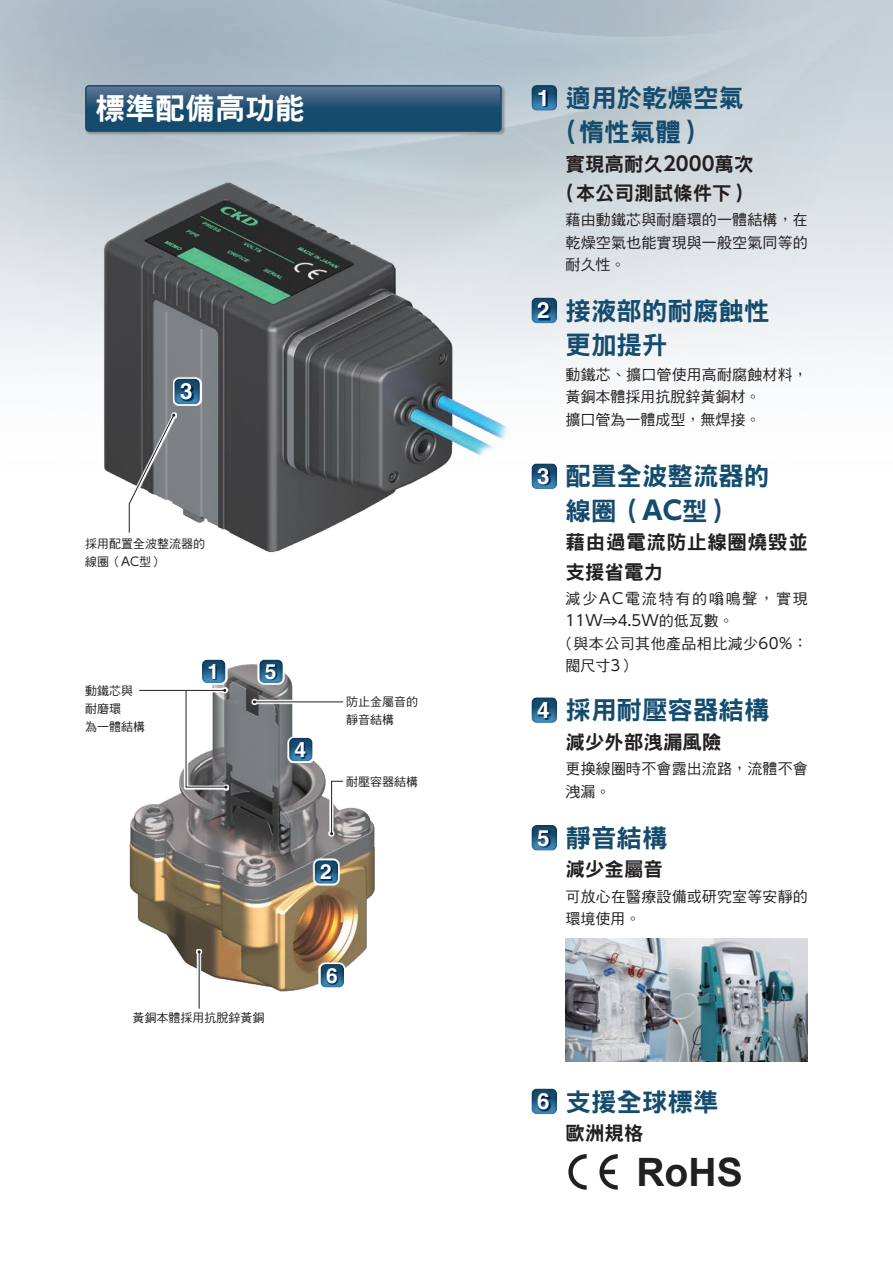
<style>
.page{position:relative;width:893px;height:1263px;background:#fff}
.page>*{position:absolute;margin:0;border:0;box-sizing:border-box;transform-origin:0 0}
.t1{font:700 39px "Arial";color:#231f20}
.t2{font:30px "DF Hei Std W9";color:#fff}
.t3{font:25.5px/34.5px "DF Hei Std W9";color:#154c6e}
.t4{font:25.5px/34.5px "DF Hei Std W9";color:#154c6e}
.t5{font:700 22.5px "Helvetica LT Std";color:#fff}
.t6{font:700 21px "Helvetica LT Std";color:#fff}
.t7{font:19.5px/29.2px "DF Hei Std W9";color:#231f20;text-align:center}
.t8{font:19.5px/29.2px "DF Hei Std W9";letter-spacing:.04em;color:#231f20}
.t9{font:15px/22.5px "DF Hei Std W5";letter-spacing:.01em;color:#231f20}
.t10{font:15px/22.5px "DF Hei Std W5";letter-spacing:.01em;color:#231f20;text-align:justify}
.t11{font:15px/22.5px "DF Hei Std W5";letter-spacing:.03em;color:#231f20}
.t12{font:15px "DF Hei Std W5";letter-spacing:.12em;color:#231f20}
.t13{font:15px "UD Shin Go Pro";color:#231f20}
.t14{font:12px/18px "DF Hei Std W5";color:#231f20}
.s1{font-family:"UD Shin Go Pro"}
.s2{font-family:"Helvetica LT Std";font-weight:700;font-size:22.5px;color:#fff}
.s3{font-style:inherit}
.s4{font-family:"UD Shin Go Pro De";font-weight:700}
.s5{font-family:"UD Shin Go Pro";font-weight:700}
.s6{font-family:"DF Hei Std W5"}
</style>
<div class="page">
<img style="left:71px;top:162px;width:442px;height:830px">
<div style="left:518px;top:686px;width:58px;height:40px;background:#0e4168;opacity:.8"></div>
<div style="left:518px;top:286px;width:58px;height:40px;background:#0e4168;opacity:.8"></div>
<div style="left:518px;top:1077px;width:58px;height:40px;background:#0e4168;opacity:.8"></div>
<div style="left:518px;top:813px;width:58px;height:41px;background:#0e4168;opacity:.8"></div>
<img style="left:566px;top:938px;width:242px;height:123px">
<div style="left:518px;top:73px;width:58px;height:41px;background:#0e4168;opacity:.8"></div>
<div style="left:518px;top:452px;width:58px;height:40px;background:#0e4168;opacity:.8"></div>
<div style="left:86px;top:85px;width:420px;height:51px;background:#231f20;opacity:.3"></div>
<svg style="left:88px;top:88px;width:411px;height:41px;background:#275577"></svg>
<div style="left:85px;top:85px;width:417px;height:47px;border:2px solid #154c6e;border-radius:4px"></div>
<div style="left:84px;top:683px;width:62px;height:51px;background:#fff"></div>
<div style="left:84px;top:536px;width:122px;height:33px;background:#fff"></div>
<div style="left:345px;top:774px;width:74px;height:15px;background:#fff"></div>
<div style="left:345px;top:694px;width:74px;height:32px;background:#fff"></div>
<svg style="left:328px;top:779px;width:17px;height:58px"></svg>
<svg style="left:330px;top:780px;width:14px;height:55px"></svg>
<svg style="left:251px;top:699px;width:94px;height:6px"></svg>
<hr style="left:254px;top:701px;width:89px;height:1px;background:#231f20">
<svg style="left:196px;top:949px;width:6px;height:60px"></svg>
<hr style="left:199px;top:952px;width:1px;height:57px;background:#231f20">
<svg style="left:127px;top:412px;width:50px;height:122px"></svg>
<svg style="left:129px;top:414px;width:46px;height:119px"></svg>
<div style="left:161px;top:367px;width:58px;height:40px;background:#0e4168;opacity:.8"></div>
<div style="left:189px;top:648px;width:55px;height:39px;background:#0e4168;opacity:.8"></div>
<div style="left:302px;top:849px;width:55px;height:39px;background:#0e4168;opacity:.8"></div>
<div style="left:307px;top:953px;width:56px;height:38px;background:#0e4168;opacity:.8"></div>
<div style="left:276px;top:726px;width:55px;height:39px;background:#0e4168;opacity:.8"></div>
<div style="left:246px;top:648px;width:55px;height:39px;background:#0e4168;opacity:.8"></div>
<svg style="left:568px;top:1154px;width:19px;height:36px"></svg>
<svg style="left:599px;top:1154px;width:19px;height:36px"></svg>
<div style="left:138px;top:687px;width:91px;height:103px;background:#fff"></div>
<hr style="left:139px;top:690px;width:86px;height:1px;background:#231f20">
<svg style="left:185px;top:689px;width:42px;height:100px"></svg>
<h2 class="t2" style="left:95px;top:92px;width:211px">標準配備高功能</h2>
<h3 class="t5" style="left:180px;top:378px;width:14px">3</h3>
<p class="t14" style="left:85px;top:535px;width:121px">採用配置全波整流器的線圈（<span class="s1">AC</span>型）</p>
<p class="t14" style="left:85px;top:681px;width:61px">動鐵芯與耐磨環<br>為一體結構</p>
<h3 class="t6" style="left:207px;top:659px;width:13px">1</h3>
<h3 class="t6" style="left:265px;top:659px;width:13px">5</h3>
<h3 class="t6" style="left:295px;top:737px;width:13px">4</h3>
<p class="t14" style="left:346px;top:692px;width:74px">防止金屬音的靜音結構</p>
<p class="t14" style="left:346px;top:772px;width:74px">耐壓容器結構</p>
<h3 class="t6" style="left:320px;top:859px;width:13px">2</h3>
<p class="t14" style="left:133px;top:1009px;width:134px">黃銅本體採用抗脫鋅黃銅</p>
<h3 class="t6" style="left:326px;top:963px;width:13px">6</h3>
<h3 class="t4" style="left:555px;top:80px;width:190px;text-indent:-18px"><span class="s2">1</span> 適用於乾燥空氣<span class="s3">（</span>惰性氣體<span class="s3">）</span></h3>
<h3 class="t7" style="left:558px;top:149px;width:197px"><span class="s3">實現高耐久</span><span class="s4">2000</span><span class="s3">萬次</span>（本公司測試條件下）</h3>
<p class="t10" style="left:566px;top:209px;width:244px">藉由動鐵芯與耐磨環的一體結構，在乾燥空氣也能實現與一般空氣同等的耐久性。</p>
<h3 class="t3" style="left:565px;top:293px;width:205px;text-indent:-28px"><span class="s2">2</span> 接液部的耐腐蝕性更加提升</h3>
<p class="t9" style="left:566px;top:363px;width:244px">動鐵芯、擴口管使用高耐腐蝕材料，黃銅本體採用抗脫鋅黃銅材。<br>擴口管為一體成型，無焊接。</p>
<h3 class="t3" style="left:537px;top:459px;width:234px;text-align:center"><span class="s2">3</span> 配置全波整流器的線圈（<span class="s5">AC</span>型）</h3>
<h3 class="t8" style="left:566px;top:527px;width:244px">藉由過電流防止線圈燒毀並支援省電力</h3>
<p class="t12" style="left:566px;top:590px;width:244px">減少<span class="s1">AC</span>電流特有的嗡鳴聲，實現</p>
<p class="t13" style="left:566px;top:609px;width:170px">11W⇒4.5W<span class="s6">的低瓦數。</span></p>
<p class="t11" style="left:566px;top:632px;width:244px;text-indent:-6px">（與本公司其他產品相比減少<span class="s1">60%</span>：閥尺寸<span class="s1">3</span>）</p>
<h3 class="t3" style="left:537px;top:692px;width:234px"><span class="s2">4</span> 採用耐壓容器結構</h3>
<h3 class="t7" style="left:566px;top:727px;width:157px">減少外部洩漏風險</h3>
<p class="t9" style="left:566px;top:757px;width:244px">更換線圈時不會露出流路，流體不會洩漏。</p>
<h3 class="t3" style="left:537px;top:820px;width:132px"><span class="s2">5</span> 靜音結構</h3>
<h3 class="t7" style="left:566px;top:854px;width:99px">減少金屬音</h3>
<p class="t9" style="left:566px;top:885px;width:244px">可放心在醫療設備或研究室等安靜的環境使用。</p>
<h3 class="t3" style="left:537px;top:1084px;width:183px"><span class="s2">6</span> 支援全球標準</h3>
<h3 class="t7" style="left:566px;top:1118px;width:79px">歐洲規格</h3>
<h1 class="t1" style="left:636px;top:1147px;width:108px">RoHS</h1>
</div>
